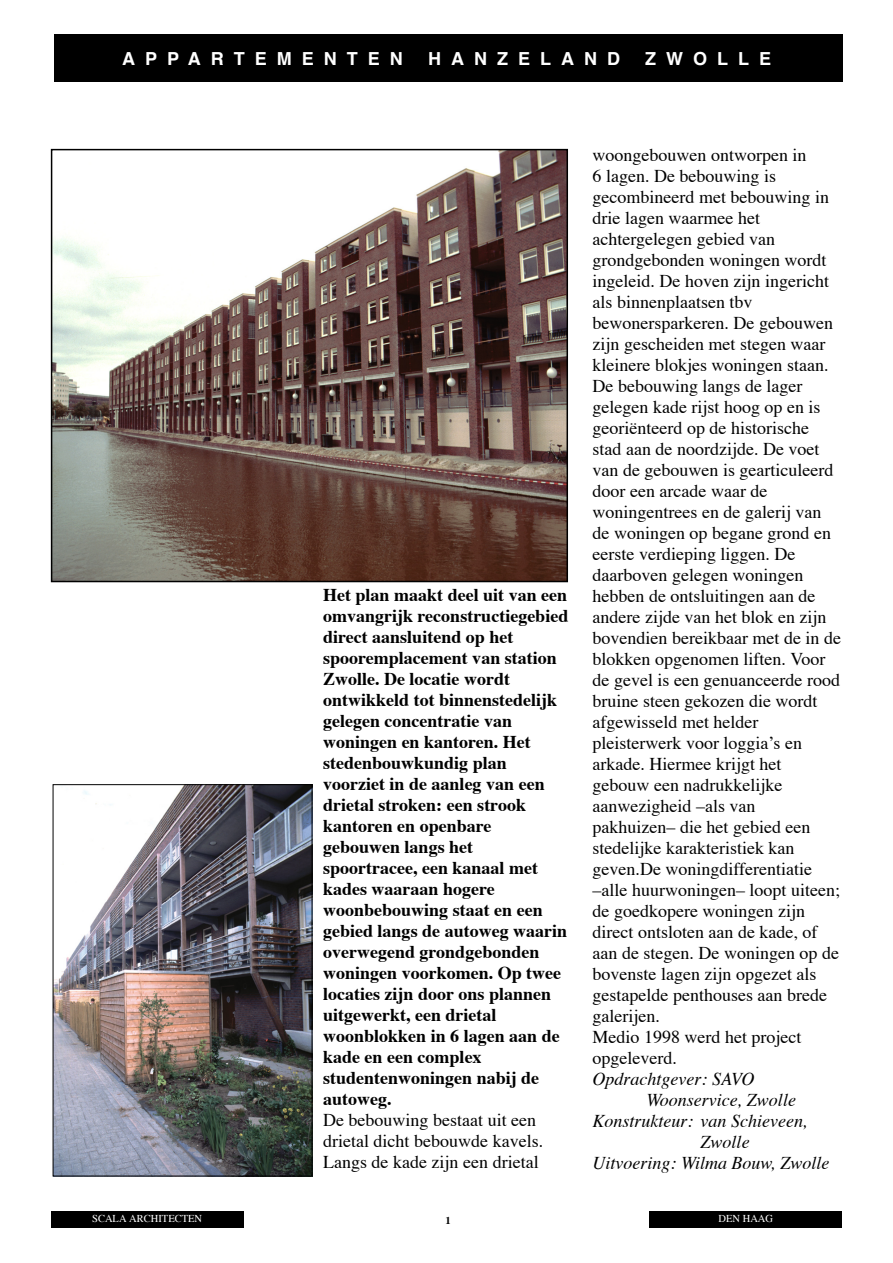
<style>
.page{position:relative;width:893px;height:1263px;background:#fff}
.page>*{position:absolute;margin:0;border:0;box-sizing:border-box;transform-origin:0 0}
.t1{font:18px/21px "Times";color:#000}
.t2{font:700 18px/21px "Times";color:#000}
.t3{font:italic 18px "Times";color:#000}
.t4{font:700 18px "Helvetica";letter-spacing:.555em;color:#fff}
.t5{font:10.5px "Times";color:#fff}
.t6{font:700 10.5px "Times";color:#000}
</style>
<div class="page">
<div style="left:649px;top:1211px;width:193px;height:17px;background:#000"></div>
<div style="left:51px;top:1211px;width:192px;height:17px;background:#000"></div>
<div style="left:54px;top:34px;width:788px;height:48px;background:#000"></div>
<img style="left:54px;top:152px;width:511px;height:427px">
<div style="left:51px;top:149px;width:517px;height:433px;border:2px solid #000"></div>
<img style="left:55px;top:786px;width:255px;height:388px">
<div style="left:53px;top:784px;width:259px;height:392px;border:1px solid #000"></div>
<p class="t4" style="left:122px;top:51px;width:282px">APPARTEMENTEN</p>
<p class="t4" style="left:428px;top:51px;width:194px">HANZELAND</p>
<p class="t4" style="left:645px;top:51px;width:128px">ZWOLLE</p>
<p class="t2" style="left:323px;top:586px;width:247px">Het plan maakt deel uit van een omvangrijk reconstructiegebied direct aansluitend op het spooremplacement van station<br>Zwolle. De locatie wordt ontwikkeld tot binnenstedelijk gelegen concentratie van woningen en kantoren. Het stedenbouwkundig plan voorziet in de aanleg van een drietal stroken: een strook kantoren en openbare gebouwen langs het spoortracee, een kanaal met kades waaraan hogere woonbebouwing staat en een gebied langs de autoweg waarin overwegend grondgebonden woningen voorkomen. Op twee locaties zijn door ons plannen uitgewerkt, een drietal woonblokken in 6 lagen aan de kade en een complex studentenwoningen nabij de autoweg.</p>
<p class="t1" style="left:323px;top:1111px;width:221px">De bebouwing bestaat uit een drietal dicht bebouwde kavels.<br>Langs de kade zijn een drietal</p>
<p class="t1" style="left:592px;top:146px;width:250px">woongebouwen ontworpen in<br>6 lagen. De bebouwing is gecombineerd met bebouwing in drie lagen waarmee het achtergelegen gebied van grondgebonden woningen wordt ingeleid. De hoven zijn ingericht als binnenplaatsen tbv bewonersparkeren. De gebouwen zijn gescheiden met stegen waar kleinere blokjes woningen staan.<br>De bebouwing langs de lager gelegen kade rijst hoog op en is georiënteerd op de historische stad aan de noordzijde. De voet van de gebouwen is gearticuleerd door een arcade waar de woningentrees en de galerij van de woningen op begane grond en eerste verdieping liggen. De daarboven gelegen woningen hebben de ontsluitingen aan de andere zijde van het blok en zijn bovendien bereikbaar met de in de blokken opgenomen liften. Voor de gevel is een genuanceerde rood bruine steen gekozen die wordt afgewisseld met helder pleisterwerk voor loggia’s en arkade. Hiermee krijgt het gebouw een nadrukkelijke aanwezigheid –als van pakhuizen– die het gebied een stedelijke karakteristiek kan geven.De woningdifferentiatie –alle huurwoningen– loopt uiteen; de goedkopere woningen zijn direct ontsloten aan de kade, of aan de stegen. De woningen op de bovenste lagen zijn opgezet als gestapelde penthouses aan brede galerijen.<br>Medio 1998 werd het project opgeleverd.</p>
<p class="t3" style="left:592px;top:1072px;width:163px">Opdrachtgever: SAVO</p>
<p class="t3" style="left:646px;top:1093px;width:151px">Woonservice, Zwolle</p>
<p class="t3" style="left:592px;top:1114px;width:216px">Konstrukteur: van Schieveen,</p>
<p class="t3" style="left:700px;top:1135px;width:51px">Zwolle</p>
<p class="t3" style="left:592px;top:1156px;width:238px">Uitvoering: Wilma Bouw, Zwolle</p>
<p class="t5" style="left:92px;top:1214px;width:111px">SCALA ARCHITECTEN</p>
<p class="t5" style="left:718px;top:1214px;width:56px">DEN HAAG</p>
<p class="t6" style="left:445px;top:1216px;width:7px">1</p>
</div>
